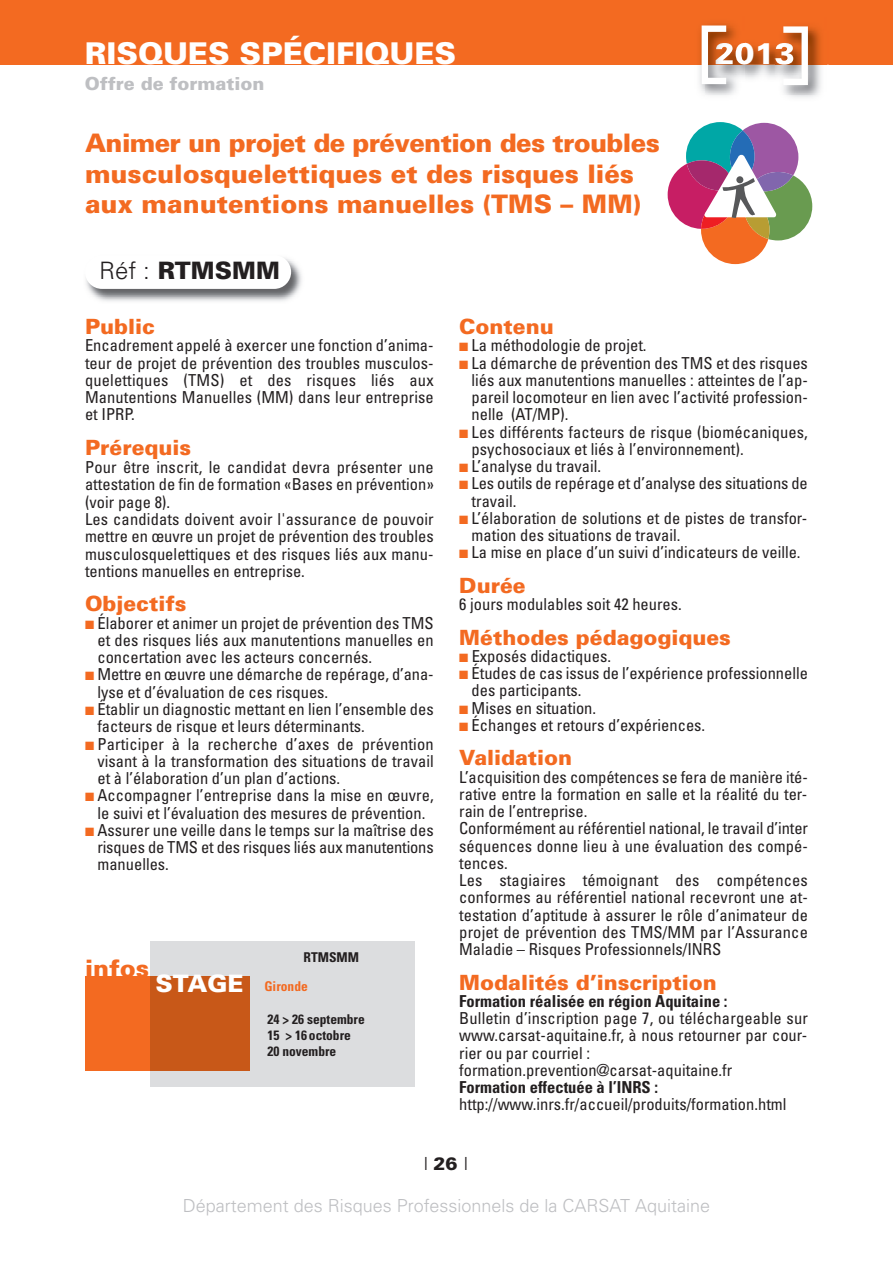
<style>
.page{position:relative;width:893px;height:1263px;background:#fff}
.page>*{position:absolute;margin:0;border:0;box-sizing:border-box;transform-origin:0 0}
.t1{font:900 30px "Univers";color:#fff}
.t2{font:900 25.5px/30.6px "Univers";color:#f36a21}
.t3{font:900 24px "Univers";color:#231f20}
.t4{font:900 24px "Univers";color:#f36a21}
.t5{font:900 24px "Univers";color:#fff}
.t6{font:900 21px "Univers";color:#f36a21}
.t7{font:300 18px "Univers";color:#bebfc2}
.t8{font:900 18px "Univers";color:#bebfc2}
.t9{font:300 18px "Univers";color:#231f20}
.t10{font:condensed 16.5px/17.2px "Univers";color:#231f20}
.t11{font:700 condensed 16.5px "Univers";color:#231f20}
.t12{font:700 condensed 13.5px/16.2px "Univers";color:#231f20}
.t13{font:700 condensed 13.5px "Univers";color:#f36a21}
.s1{font-weight:300}
.s2{color:#f36a21}
.s3{font-weight:900}
</style>
<div class="page">
<div style="left:0;top:0;width:893px;height:64px;background:#f36a21"></div>
<img style="left:744px;top:43px;width:85px;height:36px">
<img style="left:693px;top:23px;width:51px;height:72px">
<img style="left:726px;top:43px;width:18px;height:22px">
<svg style="left:702px;top:26px;width:24px;height:58px"></svg>
<img style="left:775px;top:26px;width:51px;height:72px">
<img style="left:775px;top:43px;width:8px;height:22px">
<svg style="left:783px;top:26px;width:25px;height:59px"></svg>
<div style="left:150px;top:941px;width:264px;height:146px;background:#dcdddf"></div>
<img style="left:86px;top:258px;width:216px;height:43px">
<div style="left:85px;top:255px;width:206px;height:34px;background:#fff;border-radius:17px"></div>
<div style="left:85px;top:976px;width:165px;height:94px;background:#f36a21"></div>
<div style="left:150px;top:976px;width:100px;height:94px;background:#c85818"></div>
<svg style="left:668px;top:122px;width:144px;height:142px"></svg>
<h1 class="t1" style="left:85px;top:43px;width:373px">RISQUES SPÉCIFIQUES</h1>
<p class="t8" style="left:85px;top:77px;width:181px">Offre de formation</p>
<h2 class="t2" style="left:85px;top:130px;width:576px">Animer un projet de prévention des troubles musculosquelettiques et des risques liés aux manutentions manuelles (TMS – MM)</h2>
<h1 class="t1" style="left:715px;top:43px;width:82px">2013</h1>
<h3 class="t3" style="left:99px;top:262px;width:182px"><span class="s1">Réf :</span> RTMSMM</h3>
<p class="t6" style="left:85px;top:319px;width:71px">Public</p>
<p class="t10" style="left:85px;top:338px;width:350px;text-align:justify">Encadrement appelé à exercer une fonction d’anima&shy;teur de projet de prévention des troubles musculos&shy;quelettiques (TMS) et des risques liés aux Manutentions Manuelles (MM) dans leur entreprise et IPRP.</p>
<p class="t6" style="left:85px;top:440px;width:108px">Prérequis</p>
<p class="t10" style="left:85px;top:459px;width:350px">Pour être inscrit, le candidat devra présenter une attestation de fin de formation «Bases en prévention» (voir page 8).<br>Les candidats doivent avoir l'assurance de pouvoir mettre en œuvre un projet de prévention des troubles musculosquelettiques et des risques liés aux manu&shy;tentions manuelles en entreprise.</p>
<p class="t6" style="left:85px;top:596px;width:103px">Objectifs</p>
<p class="t10" style="left:97px;top:616px;width:338px;text-align:justify;text-indent:-12px"><span class="s2">■</span> Élaborer et animer un projet de prévention des TMS et des risques liés aux manutentions manuelles en concertation avec les acteurs concernés.</p>
<p class="t10" style="left:97px;top:667px;width:338px;text-indent:-12px"><span class="s2">■</span> Mettre en œuvre une démarche de repérage, d’ana&shy;lyse et d’évaluation de ces risques.</p>
<p class="t10" style="left:97px;top:702px;width:338px;text-indent:-12px"><span class="s2">■</span> Établir un diagnostic mettant en lien l’ensemble des facteurs de risque et leurs déterminants.</p>
<p class="t10" style="left:97px;top:736px;width:338px;text-align:justify;text-indent:-12px"><span class="s2">■</span> Participer à la recherche d’axes de prévention visant à la transformation des situations de travail et à l’élaboration d’un plan d’actions.</p>
<p class="t10" style="left:85px;top:788px;width:350px;text-align:center"><span class="s2">■</span> Accompagner l’entreprise dans la mise en œuvre, le suivi et l’évaluation des mesures de prévention.</p>
<p class="t10" style="left:97px;top:823px;width:338px;text-align:justify;text-indent:-12px"><span class="s2">■</span> Assurer une veille dans le temps sur la maîtrise des risques de TMS et des risques liés aux manutentions manuelles.</p>
<h3 class="t4" style="left:85px;top:959px;width:65px">infos</h3>
<h3 class="t5" style="left:156px;top:975px;width:89px">STAGE</h3>
<p class="t12" style="left:303px;top:950px;width:57px">RTMSMM</p>
<p class="t13" style="left:264px;top:981px;width:45px">Gironde</p>
<p class="t12" style="left:267px;top:1012px;width:99px">24 &gt; 26 septembre<br>15 &gt; 16 octobre<br>20 novembre</p>
<p class="t6" style="left:459px;top:319px;width:96px">Contenu</p>
<p class="t10" style="left:459px;top:338px;width:189px"><span class="s2">■</span> La méthodologie de projet.</p>
<p class="t10" style="left:472px;top:355px;width:338px;text-align:justify;text-indent:-12px"><span class="s2">■</span> La démarche de prévention des TMS et des risques liés aux manutentions manuelles : atteintes de l’ap&shy;pareil locomoteur en lien avec l’activité profession&shy;nelle (AT/MP).</p>
<p class="t10" style="left:472px;top:424px;width:338px;text-indent:-12px"><span class="s2">■</span> Les différents facteurs de risque (biomécaniques, psychosociaux et liés à l’environnement).</p>
<p class="t10" style="left:459px;top:459px;width:143px"><span class="s2">■</span> L’analyse du travail.</p>
<p class="t10" style="left:472px;top:476px;width:338px;text-indent:-12px"><span class="s2">■</span> Les outils de repérage et d’analyse des situations de travail.</p>
<p class="t10" style="left:472px;top:511px;width:337px;text-indent:-12px"><span class="s2">■</span> L’élaboration de solutions et de pistes de transfor&shy;mation des situations de travail.</p>
<p class="t10" style="left:459px;top:545px;width:343px"><span class="s2">■</span> La mise en place d’un suivi d’indicateurs de veille.</p>
<p class="t6" style="left:459px;top:578px;width:68px">Durée</p>
<p class="t10" style="left:459px;top:597px;width:224px">6 jours modulables soit 42 heures.</p>
<p class="t6" style="left:459px;top:629px;width:273px">Méthodes pédagogiques</p>
<p class="t10" style="left:459px;top:649px;width:153px"><span class="s2">■</span> Exposés didactiques.</p>
<p class="t10" style="left:472px;top:666px;width:338px;text-indent:-12px"><span class="s2">■</span> Études de cas issus de l’expérience professionnelle des participants.</p>
<p class="t10" style="left:459px;top:700px;width:138px"><span class="s2">■</span> Mises en situation.</p>
<p class="t10" style="left:459px;top:718px;width:247px"><span class="s2">■</span> Échanges et retours d’expériences.</p>
<p class="t6" style="left:459px;top:750px;width:115px">Validation</p>
<p class="t10" style="left:459px;top:769px;width:350px">L’acquisition des compétences se fera de manière ité&shy;rative entre la formation en salle et la réalité du ter&shy;rain de l’entreprise.<br>Conformément au référentiel national, le travail d’inter séquences donne lieu à une évaluation des compé&shy;tences.<br>Les stagiaires témoignant des compétences conformes au référentiel national recevront une at&shy;testation d’aptitude à assurer le rôle d’animateur de projet de prévention des TMS/MM par l’Assurance Maladie – Risques Professionnels/INRS</p>
<p class="t6" style="left:459px;top:974px;width:259px">Modalités d’inscription</p>
<p class="t11" style="left:459px;top:995px;width:270px">Formation réalisée en région Aquitaine :</p>
<p class="t10" style="left:459px;top:1011px;width:350px">Bulletin d’inscription page 7, ou téléchargeable sur www.carsat-aquitaine.fr, à nous retourner par cour&shy;rier ou par courriel : formation.prevention@carsat-aquitaine.fr</p>
<p class="t11" style="left:459px;top:1081px;width:200px">Formation effectuée à l’INRS :</p>
<p class="t10" style="left:459px;top:1097px;width:329px">http://www.inrs.fr/accueil/produits/formation.html</p>
<p class="t9" style="left:423px;top:1157px;width:46px">I<span class="s3">26</span>I</p>
<p class="t7" style="left:183px;top:1199px;width:529px">Département des Risques Professionnels de la CARSAT Aquitaine</p>
</div>
